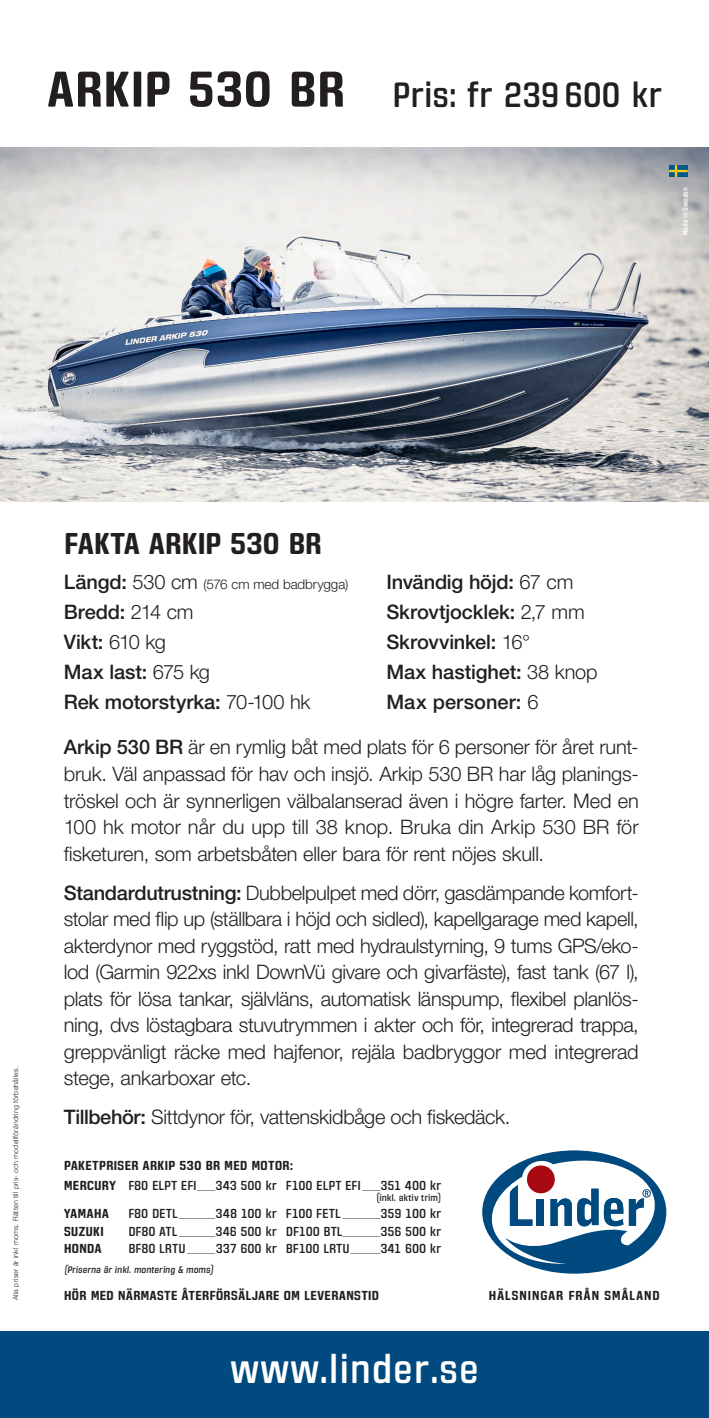
<style>
.page{position:relative;width:709px;height:1418px;background:#fff}
.page>*{position:absolute;margin:0;border:0;box-sizing:border-box;transform-origin:0 0}
.t1{font:40px "Fromthe Internet Rg";color:#fff}
.t2{font:35px "Fromthe Internet Rg";letter-spacing:-.015em;color:#231f20}
.t3{font:700 30px "Fromthe Internet Rg";letter-spacing:-.035em;color:#231f20}
.t4{font:300 20px/26.5px "Helvetica Neue LT Std";letter-spacing:-.015em;color:#231f20;text-align:justify}
.t5{font:500 20px/30px "Helvetica Neue LT Std";letter-spacing:-.005em;color:#231f20}
.t6{font:300 13.5px "Helvetica Neue LT Std";letter-spacing:-.005em;color:#231f20}
.t7{font:13px "Fromthe Internet Rg";letter-spacing:-.01em;color:#231f20}
.t8{font:700 13px/20px "Fromthe Internet Rg";letter-spacing:-.005em;color:#231f20}
.t9{font:700 13px "Fromthe Internet Rg";letter-spacing:.035em;color:#231f20}
.t10{font:italic 9.5px "Fromthe Internet Rg";letter-spacing:-.015em;color:#231f20}
.t11{font:9.5px "Fromthe Internet Rg";letter-spacing:-.01em;color:#231f20}
.t12{font:300 7px "Helvetica Neue LT Std";letter-spacing:.03em;color:#231f20}
.t13{font:7px "Fromthe Internet Rg";color:#fff}
.t14{font:5px "Fromthe Internet Rg";color:#231f20}
.s1{font-weight:700;font-size:50px}
.s2{font-weight:500;font-size:20px}
.s3{font-size:20px}
.s4{font-weight:300}
.s5{font-weight:500}
.s6{font-weight:400}
</style>
<div class="page">
<img style="left:0;top:147px;width:709px;height:355px">
<div style="left:0;top:1331px;width:709px;height:86px;background:#004a7f"></div>
<svg style="left:482px;top:1150px;width:184px;height:123px"></svg>
<div style="left:642px;top:1189px;width:8px;height:8px;border:1px solid #004a7f;border-radius:50%"></div>
<svg style="left:669px;top:165px;width:18px;height:12px"></svg>
<h2 class="t2" style="left:47px;top:74px;width:617px"><span class="s1">ARKIP 530 BR</span> Pris: fr 239600 kr</h2>
<p class="t13" style="left:681px;top:235px;width:49px;rotate:-90deg">Made in Sweden</p>
<p class="t12" style="left:11px;top:1300px;width:235px;rotate:-90deg">Alla priser är inkl moms. Rätten till pris- och modellförändring förbehålles.</p>
<h3 class="t3" style="left:64px;top:525px;width:260px">FAKTA ARKIP 530 BR</h3>
<p class="t6" style="left:64px;top:575px;width:286px"><span class="s2">Längd:</span> <span class="s3">530 cm</span> (576 cm med badbrygga)</p>
<p class="t5" style="left:64px;top:596px;width:248px">Bredd: <span class="s4">214 cm<br></span>Vikt: <span class="s4">610 kg<br></span>Max last: <span class="s4">675 kg<br></span>Rek motorstyrka: <span class="s4">70-100 hk</span></p>
<p class="t5" style="left:386px;top:566px;width:213px">Invändig höjd: <span class="s4">67 cm<br></span>Skrovtjocklek: <span class="s4">2,7 mm<br></span>Skrovvinkel: <span class="s4">16°<br></span>Max hastighet: <span class="s4">38 knop<br></span>Max personer: <span class="s4">6</span></p>
<p class="t4" style="left:64px;top:733px;width:576px"><span class="s5">Arkip 530 BR</span> är en rymlig båt med plats för 6 personer för året runt&shy;bruk. Väl anpassad för hav och insjö. Arkip 530 BR har låg planings&shy;tröskel och är synnerligen välbalanserad även i högre farter. Med en 100 hk motor når du upp till 38 knop. Bruka din Arkip 530 BR för fisketuren, som arbetsbåten eller bara för rent nöjes skull.</p>
<p class="t4" style="left:64px;top:878px;width:576px"><span class="s5">Standardutrustning:</span> Dubbelpulpet med dörr, gasdämpande komfort&shy;stolar med flip up (ställbara i höjd och sidled), kapellgarage med kapell, akterdynor med ryggstöd, ratt med hydraulstyrning, 9 tums GPS/eko&shy;lod (Garmin 922xs inkl DownVü givare och givarfäste), fast tank (67 l), plats för lösa tankar, självläns, automatisk länspump, flexibel planlös&shy;ning, dvs löstagbara stuvutrymmen i akter och för, integrerad trappa, greppvänligt räcke med hajfenor, rejäla badbryggor med integrerad stege, ankarboxar etc.</p>
<p class="t4" style="left:64px;top:1103px;width:448px"><span class="s5">Tillbehör:</span> Sittdynor för, vattenskidbåge och fiskedäck.</p>
<p class="t8" style="left:64px;top:1155px;width:231px">PAKETPRISER ARKIP 530 BR MED MOTOR:<br>MERCURY <span class="s6">F80 ELPT EFI</span></p>
<p class="t7" style="left:215px;top:1177px;width:147px">343 500 kr F100 ELPT EFI</p>
<p class="t7" style="left:380px;top:1177px;width:63px">351 400 kr</p>
<p class="t11" style="left:376px;top:1191px;width:67px">(inkl. aktiv trim)</p>
<p class="t7" style="left:216px;top:1205px;width:127px">348 100 kr F100 FETL</p>
<p class="t7" style="left:380px;top:1205px;width:62px">359 100 kr</p>
<p class="t8" style="left:64px;top:1203px;width:47px">YAMAHA</p>
<p class="t7" style="left:128px;top:1205px;width:51px">F80 DETL</p>
<p class="t14" style="left:179px;top:1213px;width:38px">__________________</p>
<p class="t14" style="left:342px;top:1213px;width:40px">___________________</p>
<p class="t8" style="left:64px;top:1221px;width:42px">SUZUKI</p>
<p class="t7" style="left:128px;top:1223px;width:51px">DF80 ATL</p>
<p class="t7" style="left:215px;top:1223px;width:129px">346 500 kr DF100 BTL</p>
<p class="t7" style="left:380px;top:1223px;width:62px">356 500 kr</p>
<p class="t8" style="left:64px;top:1238px;width:40px">HONDA</p>
<p class="t7" style="left:128px;top:1240px;width:59px">BF80 LRTU</p>
<p class="t14" style="left:187px;top:1248px;width:30px">______________</p>
<p class="t7" style="left:216px;top:1240px;width:135px">337 600 kr BF100 LRTU</p>
<p class="t7" style="left:380px;top:1240px;width:62px">341 600 kr</p>
<p class="t14" style="left:350px;top:1248px;width:32px">_______________</p>
<p class="t10" style="left:64px;top:1264px;width:151px">(Priserna är inkl. montering &amp; moms)</p>
<p class="t8" style="left:64px;top:1285px;width:317px">HÖR MED NÄRMASTE ÅTERFÖRSÄLJARE OM LEVERANSTID</p>
<p class="t9" style="left:488px;top:1287px;width:173px">HÄLSNINGAR FRÅN SMÅLAND</p>
<h1 class="t1" style="left:230px;top:1344px;width:251px">www.linder.se</h1>
</div>
